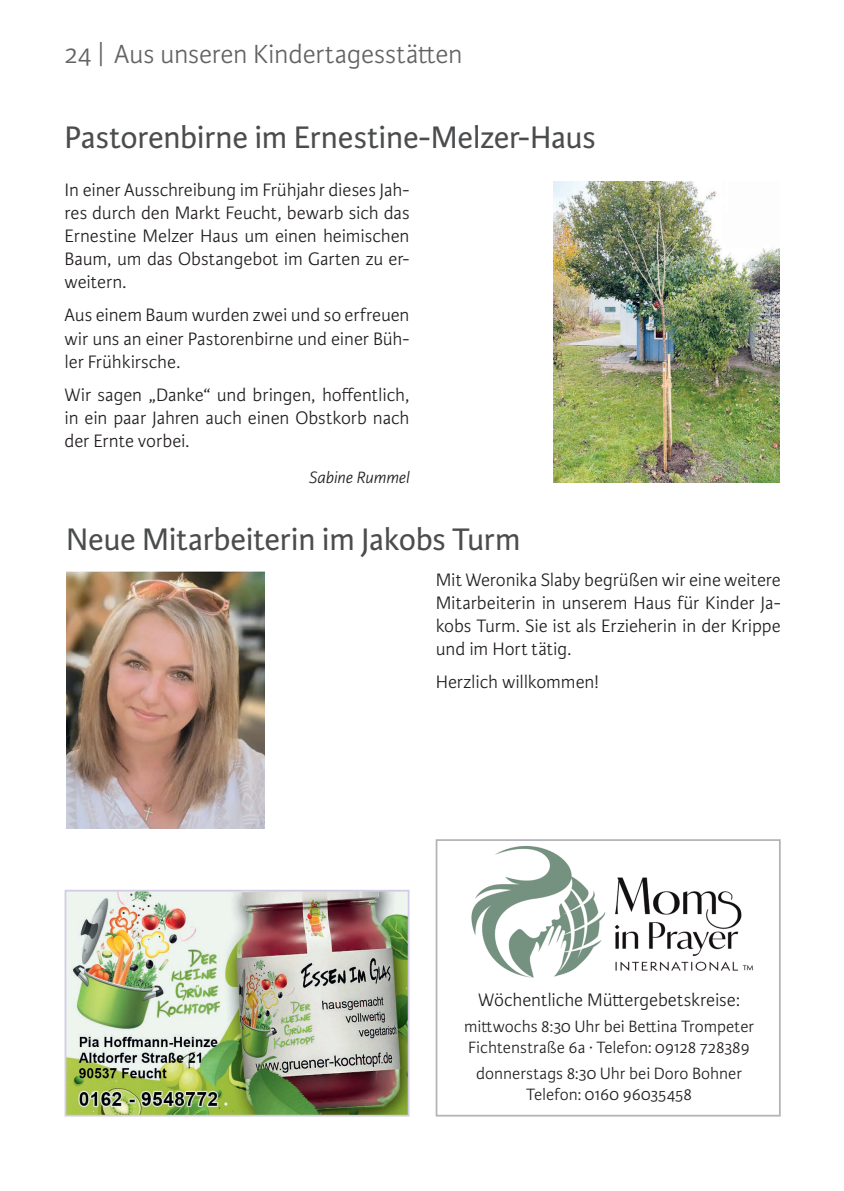
<style>
.page{position:relative;width:844px;height:1191px;background:#fff}
.page>*{position:absolute;margin:0;border:0;box-sizing:border-box;transform-origin:0 0}
.t1{font:33.25px "Karmina Sans";letter-spacing:-.01em;color:#4b4c4d}
.t2{font:300 28px "Karmina Sans";letter-spacing:-.01em;color:#636366}
.t3{font:300 19.25px/23.1px "Karmina Sans";letter-spacing:-.005em;color:#231f20;text-align:justify}
.t4{font:300 17.5px/21px "Karmina Sans";color:#231f20}
.t5{font:italic 300 17.5px "Karmina Sans";color:#231f20}
</style>
<div class="page">
<img style="left:66px;top:571px;width:198px;height:257px">
<img style="left:553px;top:181px;width:226px;height:302px">
<img style="left:68px;top:892px;width:338px;height:221px">
<div style="left:65px;top:889px;width:344px;height:227px;border:2px solid #d1cbe5"></div>
<img style="left:471px;top:845px;width:283px;height:133px">
<div style="left:435px;top:839px;width:345px;height:277px;border:2px solid #b2b3b7"></div>
<h2 class="t2" style="left:64px;top:38px;width:399px">24 | Aus unseren Kindertagesstätten</h2>
<h1 class="t1" style="left:64px;top:118px;width:532px">Pastorenbirne im Ernestine-Melzer-Haus</h1>
<p class="t3" style="left:64px;top:179px;width:346px">In einer Ausschreibung im Frühjahr dieses Jah&shy;res durch den Markt Feucht, bewarb sich das Ernestine Melzer Haus um einen heimischen Baum, um das Obstangebot im Garten zu er&shy;weitern.</p>
<p class="t3" style="left:64px;top:304px;width:346px">Aus einem Baum wurden zwei und so erfreuen wir uns an einer Pastorenbirne und einer Büh&shy;ler Frühkirsche.</p>
<p class="t3" style="left:64px;top:383px;width:346px">Wir sagen „Danke“ und bringen, hoffentlich, in ein paar Jahren auch einen Obstkorb nach der Ernte vorbei.</p>
<p class="t5" style="left:309px;top:468px;width:102px">Sabine Rummel</p>
<h1 class="t1" style="left:66px;top:520px;width:455px">Neue Mitarbeiterin im Jakobs Turm</h1>
<p class="t3" style="left:435px;top:568px;width:346px">Mit Weronika Slaby begrüßen wir eine weitere Mitarbeiterin in unserem Haus für Kinder Ja&shy;kobs Turm. Sie ist als Erzieherin in der Krippe und im Hort tätig.</p>
<p class="t3" style="left:435px;top:670px;width:165px">Herzlich willkommen!</p>
<p class="t3" style="left:478px;top:989px;width:263px">Wöchentliche Müttergebetskreise:</p>
<p class="t4" style="left:464px;top:1016px;width:291px">mittwochs 8:30 Uhr bei Bettina Trompeter<br>Fichtenstraße 6a · Telefon: 09128 728389</p>
<p class="t4" style="left:476px;top:1063px;width:267px;text-align:center">donnerstags 8:30 Uhr bei Doro Bohner<br>Telefon: 0160 96035458</p>
</div>
